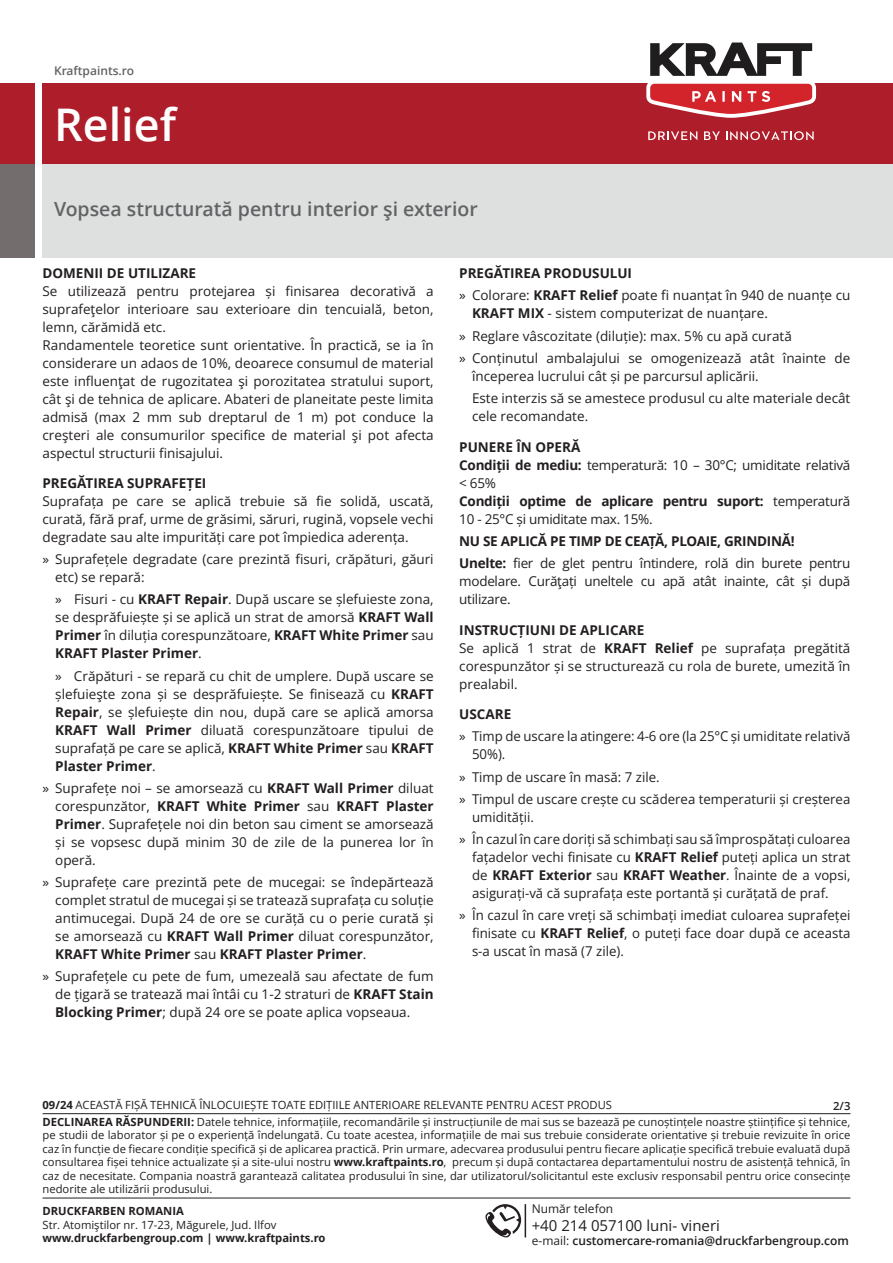
<style>
.page{position:relative;width:893px;height:1263px;background:#fff}
.page>*{position:absolute;margin:0;border:0;box-sizing:border-box;transform-origin:0 0}
.t1{font:600 45px "Open Sans";color:#fff}
.t2{font:600 19.5px "Open Sans";color:#636366}
.t3{font:15px "Open Sans";color:#231f20}
.t4{font:13.5px/18px "Open Sans";color:#231f20}
.t5{font:13.5px/18px "Open Sans";letter-spacing:-.02em;color:#231f20}
.t6{font:700 13.5px/22.2px "Open Sans";letter-spacing:-.02em;color:#231f20}
.t7{font:700 13.5px "Open Sans";color:#231f20}
.t8{font:600 12px "Open Sans";color:#231f20}
.t9{font:600 12px "Open Sans";color:#636366}
.t10{font:12px "Open Sans";color:#231f20}
.t11{font:11.25px/13.5px "Open Sans";color:#231f20;text-align:right}
.t12{font:700 11.25px "Open Sans";color:#231f20}
.s1{font-weight:700}
.s2{font-weight:400}
.s3{font-weight:600}
</style>
<div class="page">
<div style="left:43px;top:83px;width:850px;height:81px;background:#ae1d2a"></div>
<div style="left:0;top:83px;width:34px;height:81px;background:#ae1d2a"></div>
<div style="left:43px;top:164px;width:850px;height:94px;background:#dde0df"></div>
<div style="left:0;top:164px;width:34px;height:94px;background:#736e6d"></div>
<svg style="left:646px;top:43px;width:171px;height:75px"></svg>
<svg style="left:648px;top:131px;width:49px;height:9px"></svg>
<svg style="left:704px;top:131px;width:16px;height:9px"></svg>
<svg style="left:726px;top:131px;width:88px;height:9px"></svg>
<hr style="left:43px;top:1113px;width:807px;height:1px;background:#231f20">
<hr style="left:43px;top:1198px;width:807px;height:1px;background:#231f20">
<svg style="left:485px;top:1204px;width:36px;height:34px"></svg>
<hr style="left:525px;top:1204px;width:1px;height:33px;background:#231f20">
<p class="t9" style="left:54px;top:62px;width:82px">Kraftpaints.ro</p>
<h1 class="t1" style="left:54px;top:94px;width:124px">Relief</h1>
<h2 class="t2" style="left:54px;top:195px;width:425px">Vopsea structurată pentru interior şi exterior</h2>
<p class="t7" style="left:43px;top:264px;width:155px">DOMENII DE UTILIZARE</p>
<p class="t4" style="left:43px;top:282px;width:393px">Se utilizează pentru protejarea și finisarea decorativă a suprafeţelor interioare sau exterioare din tencuială, beton, lemn, cărămidă etc.<br>Randamentele teoretice sunt orientative. În practică, se ia în considerare un adaos de 10%, deoarece consumul de material este influenţat de rugozitatea şi porozitatea stratului suport, cât şi de tehnica de aplicare. Abateri de planeitate peste limita admisă (max 2 mm sub dreptarul de 1 m) pot conduce la creşteri ale consumurilor specifice de material şi pot afecta aspectul structurii finisajului.</p>
<p class="t7" style="left:43px;top:473px;width:165px">PREGĂTIREA SUPRAFEȚEI</p>
<p class="t4" style="left:43px;top:492px;width:393px;text-align:justify">Suprafața pe care se aplică trebuie să fie solidă, uscată, curată, fără praf, urme de grăsimi, săruri, rugină, vopsele vechi degradate sau alte impurități care pot împiedica aderența.</p>
<p class="t4" style="left:55px;top:550px;width:380px;text-indent:-13px">» Suprafețele degradate (care prezintă fisuri, crăpături, găuri etc) se repară:</p>
<p class="t4" style="left:55px;top:590px;width:380px;text-align:justify">» Fisuri - cu <span class="s1">KRAFT Repair</span>. După uscare se șlefuieste zona, se desprăfuiește și se aplică un strat de amorsă <span class="s1">KRAFT Wall Primer</span> în diluția corespunzătoare, <span class="s1">KRAFT White Primer</span> sau <span class="s1">KRAFT Plaster Primer</span>.</p>
<p class="t4" style="left:55px;top:666px;width:380px;text-align:justify">» Crăpături - se repară cu chit de umplere. După uscare se șlefuieşte zona și se desprăfuiește. Se finisează cu <span class="s1">KRAFT Repair</span>, se șlefuiește din nou, după care se aplică amorsa <span class="s1">KRAFT Wall Primer</span> diluată corespunzătoare tipului de suprafață pe care se aplică, <span class="s1">KRAFT White Primer</span> sau <span class="s1">KRAFT Plaster Primer</span>.</p>
<p class="t4" style="left:55px;top:779px;width:380px;text-align:justify;text-indent:-13px">» Suprafețe noi – se amorsează cu <span class="s1">KRAFT Wall Primer</span> diluat corespunzător, <span class="s1">KRAFT White Primer</span> sau <span class="s1">KRAFT Plaster Primer</span>. Suprafețele noi din beton sau ciment se amorsează și se vopsesc după minim 30 de zile de la punerea lor în operă.</p>
<p class="t4" style="left:55px;top:873px;width:380px;text-align:justify;text-indent:-13px">» Suprafețe care prezintă pete de mucegai: se îndepărtează complet stratul de mucegai și se tratează suprafața cu soluție antimucegai. După 24 de ore se curăță cu o perie curată și se amorsează cu <span class="s1">KRAFT Wall Primer</span> diluat corespunzător, <span class="s1">KRAFT White Primer</span> sau <span class="s1">KRAFT Plaster Primer</span>.</p>
<p class="t4" style="left:55px;top:967px;width:380px;text-align:justify;text-indent:-13px">» Suprafețele cu pete de fum, umezeală sau afectate de fum de țigară se tratează mai întâi cu 1-2 straturi de <span class="s1">KRAFT Stain Blocking Primer</span>; după 24 ore se poate aplica vopseaua.</p>
<p class="t4" style="left:459px;top:262px;width:393px;line-height:22.2px"><span class="s1">PREGĂTIREA PRODUSULUI<br></span>» Colorare: <span class="s1">KRAFT Relief</span> poate fi nuanțat în 940 de nuanțe cu</p>
<p class="t4" style="left:459px;top:302px;width:393px;line-height:22.2px;text-indent:13px"><span class="s1">KRAFT MIX</span> - sistem computerizat de nuanțare.<br>» Reglare vâscozitate (diluție): max. 5% cu apă curată<br>» Conținutul ambalajului se omogenizează atât înainte de</p>
<p class="t4" style="left:472px;top:364px;width:380px;line-height:22.2px">începerea lucrului cât și pe parcursul aplicării.<br>Este interzis să se amestece produsul cu alte materiale decât</p>
<p class="t4" style="left:472px;top:407px;width:118px">cele recomandate.</p>
<p class="t5" style="left:459px;top:437px;width:393px"><span class="s1">PUNERE ÎN OPERĂ<br>Condiții de mediu:</span> temperatură: 10 – 30°C; umiditate relativă &lt; 65%<br><span class="s1">Condiții optime de aplicare pentru suport:</span> temperatură 10 - 25°C și umiditate max. 15%.</p>
<p class="t6" style="left:459px;top:529px;width:393px">NU SE APLICĂ PE TIMP DE CEAȚĂ, PLOAIE, GRINDINĂ!<br>Unelte: <span class="s2">fier de glet pentru întindere, rolă din burete pentru</span></p>
<p class="t5" style="left:459px;top:572px;width:393px">modelare. Curăţați uneltele cu apă atât inainte, cât și după utilizare.</p>
<p class="t4" style="left:459px;top:620px;width:393px"><span class="s1">INSTRUCȚIUNI DE APLICARE<br></span>Se aplică 1 strat de <span class="s1">KRAFT Relief</span> pe suprafața pregătită corespunzător și se structurează cu rola de burete, umezită în prealabil.</p>
<p class="t7" style="left:459px;top:704px;width:54px">USCARE</p>
<p class="t4" style="left:472px;top:727px;width:380px;text-indent:-13px">» Timp de uscare la atingere: 4-6 ore (la 25°C și umiditate relativă<br>50%).</p>
<p class="t4" style="left:459px;top:765px;width:393px;line-height:22.2px">» Timp de uscare în masă: 7 zile.<br>» Timpul de uscare crește cu scăderea temperaturii și creșterea</p>
<p class="t4" style="left:459px;top:806px;width:393px;line-height:22.2px;text-indent:13px">umidității.<br>» În cazul în care doriți să schimbați sau să împrospătați culoarea</p>
<p class="t4" style="left:472px;top:848px;width:380px;text-align:justify">fațadelor vechi finisate cu <span class="s1">KRAFT Relief</span> puteți aplica un strat de <span class="s1">KRAFT Exterior</span> sau <span class="s1">KRAFT Weather</span>. Înainte de a vopsi, asigurați-vă că suprafața este portantă și curățată de praf.</p>
<p class="t4" style="left:472px;top:906px;width:380px;text-align:justify;text-indent:-13px">» În cazul în care vreți să schimbați imediat culoarea suprafeței finisate cu <span class="s1">KRAFT Relief</span>, o puteți face doar după ce aceasta s-a uscat în masă (7 zile).</p>
<p class="t11" style="left:43px;top:1097px;width:571px"><span class="s1">09/24</span> ACEASTĂ FIȘĂ TEHNICĂ ÎNLOCUIEȘTE TOATE EDIȚIILE ANTERIOARE RELEVANTE PENTRU ACEST PRODUS</p>
<p class="t11" style="left:43px;top:1097px;width:809px;line-height:16px"><span class="s3">2/3<br></span><span class="s1">DECLINAREA RĂSPUNDERII:</span> Datele tehnice, informațiile, recomandările și instrucțiunile de mai sus se bazează pe cunoștințele noastre științifice și tehnice,</p>
<p class="t11" style="left:43px;top:1128px;width:809px;text-align:justify">pe studii de laborator și pe o experiență îndelungată. Cu toate acestea, informațiile de mai sus trebuie considerate orientative și trebuie revizuite în orice caz în funcție de fiecare condiție specifică și de aplicarea practică. Prin urmare, adecvarea produsului pentru fiecare aplicație specifică trebuie evaluată după consultarea fișei tehnice actualizate și a site-ului nostru <span class="s1">www.kraftpaints.ro</span>, precum și după contactarea departamentului nostru de asistență tehnică, în caz de necesitate. Compania noastră garantează calitatea produsului în sine, dar utilizatorul/solicitantul este exclusiv responsabil pentru orice consecințe nedorite ale utilizării produsului.</p>
<p class="t12" style="left:43px;top:1203px;width:143px">DRUCKFARBEN ROMANIA</p>
<p class="t11" style="left:43px;top:1217px;width:235px">Str. Atomiştilor nr. 17-23, Măgurele, Jud. Ilfov</p>
<p class="t12" style="left:43px;top:1230px;width:285px">www.druckfarbengroup.com | www.kraftpaints.ro</p>
<p class="t10" style="left:532px;top:1200px;width:83px">Număr telefon</p>
<p class="t3" style="left:532px;top:1215px;width:190px">+40 214 057100 luni- vineri</p>
<p class="t8" style="left:532px;top:1233px;width:319px"><span class="s2">e-mail:</span> customercare-romania@druckfarbengroup.com</p>
</div>
